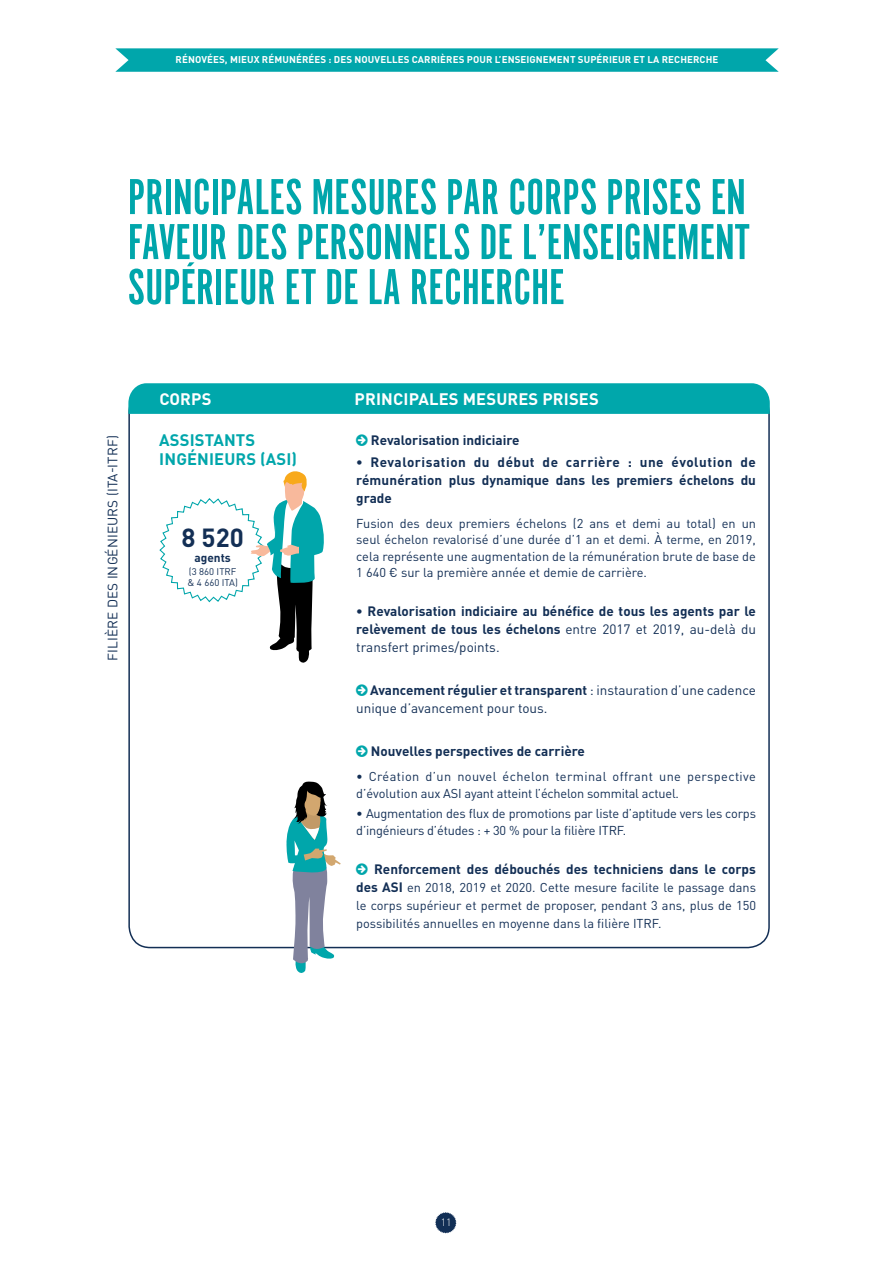
<style>
.page{position:relative;width:893px;height:1263px;background:#fff}
.page>*{position:absolute;margin:0;border:0;box-sizing:border-box;transform-origin:0 0}
.t1{font:52.5px "Alternate Gothic No 1";color:#00a6ab}
.t2{font:700 25.95px "DIN Pro";color:#132f55}
.t3{font:700 16.5px "DIN Pro";letter-spacing:.01em;color:#fff}
.t4{font:700 16.5px/19.8px "DIN Pro";letter-spacing:.01em;color:#00a6ab}
.t5{font:700 13.5px/18px "DIN Pro";color:#132f55;text-align:justify}
.t6{font:13.5px/18px "DIN Pro";color:#132f55}
.t7{font:12.75px/16.5px "DIN Pro";color:#132f55;text-align:justify}
.t8{font:12.75px/16.5px "DIN Pro";letter-spacing:.02em;color:#132f55}
.t9{font:700 11.85px "DIN Pro";color:#132f55}
.t10{font:300 10.5px "DIN Pro";color:#fff}
.t11{font:700 9.75px "DIN Pro";letter-spacing:.01em;color:#fff}
.t12{font:9.6px/10.8px "DIN Pro";color:#132f55}
.s1{font-weight:400}
.s2{font-weight:700}
.s3{font-weight:700;font-size:13.5px}
</style>
<div class="page">
<svg style="left:115px;top:48px;width:664px;height:24px;background:#0ba9ae"></svg>
<svg style="left:435px;top:1212px;width:21px;height:21px"></svg>
<svg style="left:128px;top:383px;width:642px;height:31px;background:#05a8ac"></svg>
<svg style="left:286px;top:781px;width:55px;height:192px"></svg>
<svg style="left:159px;top:471px;width:165px;height:192px"></svg>
<p class="t11" style="left:176px;top:53px;width:544px">Rénovées, mieux rémunérées : des nouvelles carrières pour l’enseignement supérieur et la recherche</p>
<h1 class="t1" style="left:128px;top:169px;width:109px">PRINCIPALES</h1>
<h1 class="t1" style="left:311px;top:169px;width:19px">MESURES</h1>
<h1 class="t1" style="left:446px;top:169px;width:281px">PAR CORPS PRISES EN</h1>
<h1 class="t1" style="left:128px;top:214px;width:32px">FAVEUR</h1>
<h1 class="t1" style="left:236px;top:214px;width:165px">DES PERSONNELS</h1>
<h1 class="t1" style="left:479px;top:214px;width:163px">DE L’ENSEIGNEMEN</h1>
<h1 class="t1" style="left:735px;top:214px;width:16px">T</h1>
<h1 class="t1" style="left:128px;top:259px;width:18px">SUPÉR</h1>
<h1 class="t1" style="left:214px;top:259px;width:214px">IEUR ET DELA RECHERCHE</h1>
<p class="t6" style="left:103px;top:661px;width:227px;rotate:-90deg">fili ère des ingénieurs (ITA-ITRF)</p>
<p class="t3" style="left:160px;top:388px;width:53px">corps</p>
<p class="t3" style="left:355px;top:388px;width:246px">Principales m esures prises</p>
<p class="t4" style="left:159px;top:429px;width:57px">assistant</p>
<p class="t4" style="left:159px;top:429px;width:139px;text-indent:86px">s ingén ieurs (ASI)</p>
<p class="t5" style="left:371px;top:430px;width:150px">Revalorisation indiciaire</p>
<p class="t5" style="left:356px;top:452px;width:401px">• Revalorisation du début de carrière : une évolution de rémunération plus dynamique dans les premiers échelons du grade</p>
<p class="t7" style="left:356px;top:515px;width:401px">Fusion des deux premiers échelons (2 ans et demi au total) en un seul échelon revalorisé d’une durée d’1 an et demi. à terme, en 2019, cela représente une augmentation de la rémunération brute de base de 1 640 € sur la première année et demie de carrière.</p>
<p class="t5" style="left:356px;top:602px;width:401px">• Revalorisation indiciaire au bénéfice de tous les agents par le relèvement de tous les échelons <span class="s1">entre 2017 et 2019, au-delà du transfert primes/points.</span></p>
<p class="t6" style="left:356px;top:681px;width:401px;text-indent:14px"><span class="s2">Avancement régulier et transparent</span> : instauration d’une cadence unique d’avancement pour tous.</p>
<p class="t5" style="left:371px;top:742px;width:216px">Nouvelles perspectives de carrière</p>
<p class="t8" style="left:356px;top:768px;width:401px">• Création d’un nouvel échelon terminal offrant une perspective d’évolution aux ASI ayant atteint l’échelon sommital actuel.</p>
<p class="t7" style="left:356px;top:805px;width:401px">• Augmentation des flux de promotions par liste d’aptitude vers les corps d’ingénieurs d’études : + 30 % pour la filière ITRF.</p>
<p class="t5" style="left:374px;top:859px;width:383px">Renforcement des débouchés des techniciens dans le corps</p>
<p class="t7" style="left:356px;top:878px;width:401px;line-height:18px"><span class="s3">des ASI</span> en 2018, 2019 et 2020. Cette mesure facilite le passage dans le corps supérieur et permet de proposer, pendant 3 ans, plus de 150 possibilités annuelles en moyenne dans la filière ITRF.</p>
<h2 class="t2" style="left:182px;top:520px;width:64px">8 520</h2>
<p class="t9" style="left:194px;top:550px;width:38px">agents</p>
<p class="t12" style="left:187px;top:566px;width:52px">(3 860 ITRF &amp; 4 660 ITA)</p>
<p class="t10" style="left:441px;top:1216px;width:12px">11</p>
</div>
